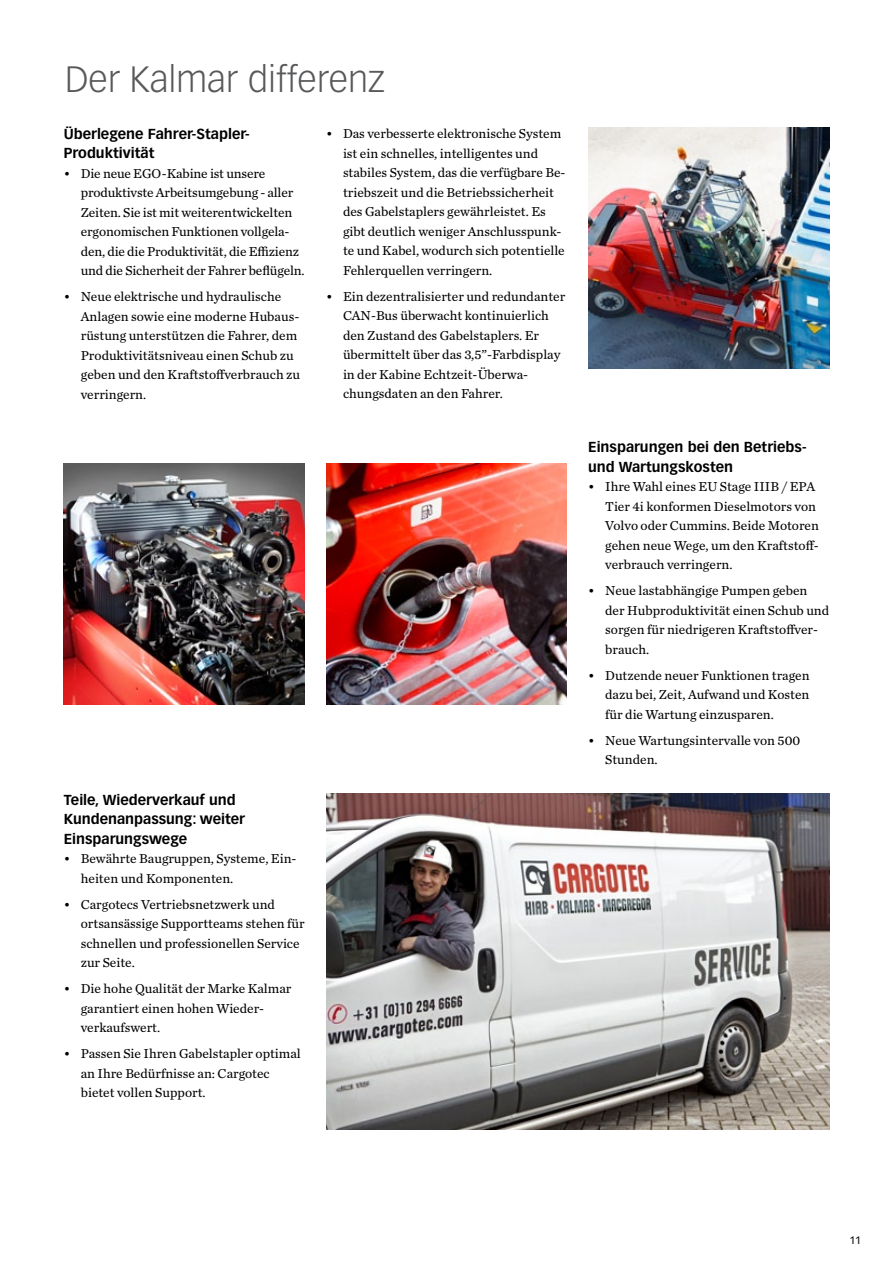
<style>
.page{position:relative;width:893px;height:1263px;background:#fff}
.page>*{position:absolute;margin:0;border:0;box-sizing:border-box;transform-origin:0 0}
.t1{font:300 36px "Vectora LT Pro";color:#58595b}
.t2{font:700 14.25px/19.5px "Vectora LT Pro";color:#000}
.t3{font:13.5px/19.5px "Chronicle Text G2";color:#000}
.t4{font:10.5px "Vectora LT Pro";color:#000}
</style>
<div class="page">
<img style="left:588px;top:128px;width:241px;height:241px">
<img style="left:326px;top:794px;width:503px;height:335px">
<img style="left:64px;top:463px;width:241px;height:241px">
<img style="left:326px;top:463px;width:241px;height:241px">
<h1 class="t1" style="left:65px;top:57px;width:321px">Der Kalmar differenz</h1>
<p class="t2" style="left:64px;top:124px;width:187px">Überlegene Fahrer-Stapler-<br>Produktivität</p>
<p class="t3" style="left:81px;top:163px;width:225px;text-indent:-17px">• Die neue EGO-Kabine ist unsere produktivste Arbeitsumgebung - aller Zeiten. Sie ist mit weiterentwickelten ergonomischen Funktionen vollgela&shy;den, die die Produktivität, die Effizienz und die Sicherheit der Fahrer beflügeln.</p>
<p class="t3" style="left:81px;top:286px;width:221px;text-indent:-17px">• Neue elektrische und hydraulische Anlagen sowie eine moderne Hubaus&shy;rüstung unterstützen die Fahrer, dem Produktivitätsniveau einen Schub zu geben und den Kraftstoffverbrauch zu verringern.</p>
<p class="t3" style="left:343px;top:123px;width:224px;text-indent:-17px">• Das verbesserte elektronische System ist ein schnelles, intelligentes und stabiles System, das die verfügbare Be&shy;triebszeit und die Betriebssicherheit des Gabelstaplers gewährleistet. Es gibt deutlich weniger Anschlusspunk&shy;te und Kabel, wodurch sich potentielle Fehlerquellen verringern.</p>
<p class="t3" style="left:343px;top:286px;width:224px;text-indent:-17px">• Ein dezentralisierter und redundanter CAN-Bus überwacht kontinuierlich den Zustand des Gabelstaplers. Er übermittelt über das 3,5”-Farbdisplay in der Kabine Echtzeit-Überwa&shy;chungsdaten an den Fahrer.</p>
<p class="t2" style="left:64px;top:790px;width:183px">Teile, Wiederverkauf und<br>Kundenanpassung: weiter<br>Einsparungswege</p>
<p class="t3" style="left:81px;top:848px;width:217px;text-indent:-17px">• Bewährte Baugruppen, Systeme, Ein&shy;heiten und Komponenten.</p>
<p class="t3" style="left:81px;top:894px;width:225px;text-indent:-17px">• Cargotecs Vertriebsnetzwerk und ortsansässige Supportteams stehen für schnellen und professionellen Service zur Seite.</p>
<p class="t3" style="left:81px;top:978px;width:212px;text-indent:-17px">• Die hohe Qualität der Marke Kalmar garantiert einen hohen Wieder&shy;verkaufswert.</p>
<p class="t3" style="left:81px;top:1043px;width:222px;text-indent:-17px">• Passen Sie Ihren Gabelstapler optimal an Ihre Bedürfnisse an: Cargotec bietet vollen Support.</p>
<p class="t2" style="left:588px;top:438px;width:220px">Einsparungen bei den Betriebs&shy;und Wartungskosten</p>
<p class="t3" style="left:605px;top:476px;width:215px;text-indent:-17px">• Ihre Wahl eines EU Stage IIIB / EPA<br>Tier 4i konformen Dieselmotors von<br>Volvo oder Cummins. Beide Motoren gehen neue Wege, um den Kraftstoff&shy;verbrauch verringern.</p>
<p class="t3" style="left:605px;top:580px;width:225px;text-indent:-17px">• Neue lastabhängige Pumpen geben der Hubproduktivität einen Schub und sorgen für niedrigeren Kraftstoffver&shy;brauch.</p>
<p class="t3" style="left:605px;top:665px;width:206px;text-align:justify;text-indent:-17px">• Dutzende neuer Funktionen tragen dazu bei, Zeit, Aufwand und Kosten für die Wartung einzusparen.</p>
<p class="t3" style="left:605px;top:730px;width:196px;text-indent:-17px">• Neue Wartungsintervalle von 500<br>Stunden.</p>
<p class="t4" style="left:849px;top:1234px;width:13px">11</p>
</div>
